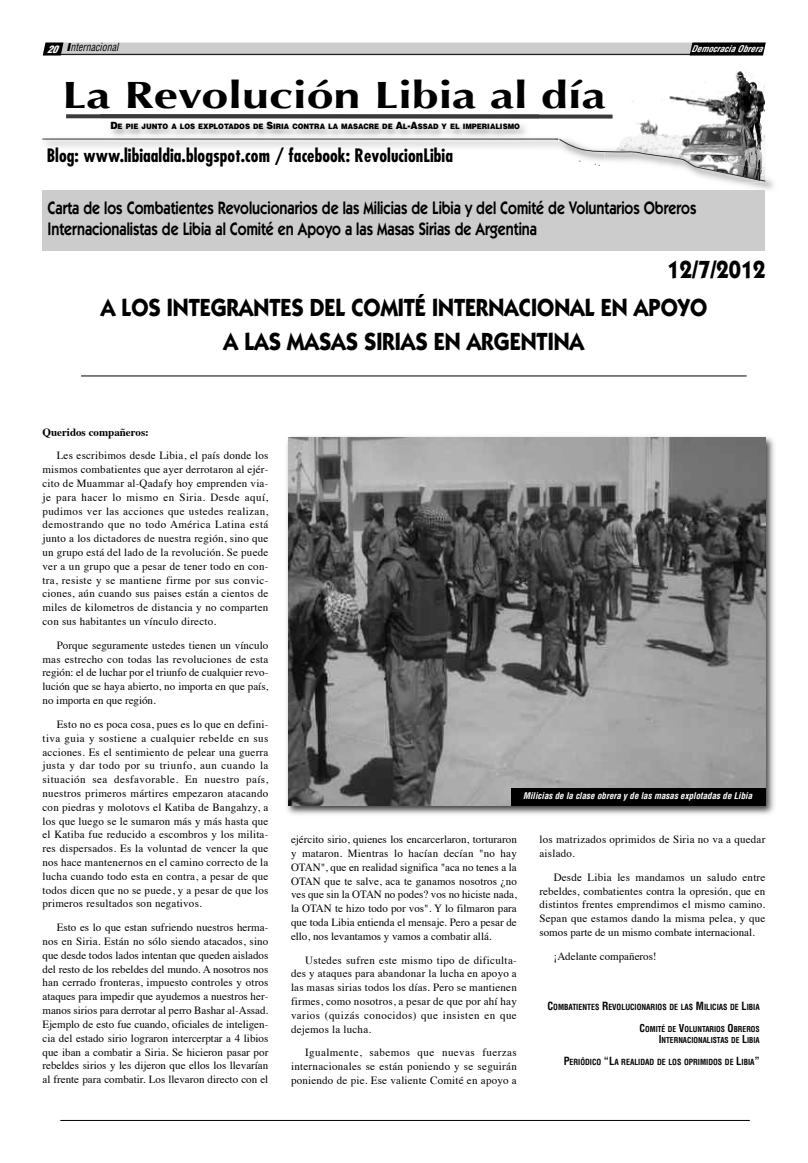
<style>
.page{position:relative;width:808px;height:1163px;background:#fff}
.page>*{position:absolute;margin:0;border:0;box-sizing:border-box;transform-origin:0 0}
.t1{font:700 37.9px "Optima";color:#000;scale:1.28 1}
.t2{font:700 24.9px/38.5px "Itc Kabel";color:#000;scale:.88 1}
.t3{font:600 18px/21.6px "Itc Kabel";color:#000;scale:.8 1}
.t4{font:700 condensed 18px "Futura";letter-spacing:.005em;color:#000}
.t5{font:11px/13.8px "Times";letter-spacing:.02em;color:#000;text-align:justify}
.t6{font:11px "Times";color:#000}
.t7{font:700 11px "Times";color:#000}
.t8{font:italic condensed 11px "Helvetica";color:#000;scale:.9 1}
.t9{font:italic 700 condensed 9px "Helvetica";color:#fff}
.t10{font:700 condensed 8.3px "Helvetica";color:#000;scale:.95 1}
.t11{font:700 condensed 8px/11px "Helvetica";color:#000;text-align:right;scale:.95 1}
.t12{font:900 7.5px "Helvetica";color:#000;scale:.93 1}
.s1{font-weight:900;font-stretch:normal}
.s2{font-size:10px}
.s3{font-size:11px}
.s4{font-size:10.6px}
</style>
<div class="page">
<svg style="left:43px;top:43px;width:723px;height:12px;background:#afafaf"></svg>
<hr style="left:44px;top:54px;width:717px;height:1px;background:#000">
<img style="left:605px;top:71px;width:160px;height:62px">
<svg style="left:66px;top:114px;width:546px;height:4px"></svg>
<img style="left:100px;top:114px;width:439px;height:20px">
<hr style="left:42px;top:138px;width:516px;height:1px;background:#333">
<img style="left:553px;top:136px;width:2px;height:14px">
<svg style="left:555px;top:133px;width:213px;height:55px"></svg>
<img style="left:286px;top:436px;width:488px;height:379px">
<img style="left:288px;top:438px;width:477px;height:367px">
<div style="left:43px;top:191px;width:722px;height:60px;background:#ccc"></div>
<hr style="left:81px;top:375px;width:665px;height:1px;background:#000">
<hr style="left:60px;top:1119px;width:690px;height:1px;background:#000">
<div style="left:511px;top:788px;width:254px;height:17px;background:#000"></div>
<p class="t8" style="left:47px;top:43px;width:83px"><sub>20</sub> <span class="s1">I</span>nternacional</p>
<p class="t9" style="left:691px;top:45px;width:73px">Democracia Obrera</p>
<h1 class="t1" style="left:62px;top:73px;width:426px">La Revolución Libia al día</h1>
<p class="t12" style="left:110px;top:123px;width:442px"><span class="s2">D</span>E PIE JUNTO A LOS EXPLOTADOS DE <span class="s2">S</span>IRIA CONTRA LA MASACRE DE <span class="s2">A</span>L<span class="s2">-A</span>SSAD Y EL IMPERIALISMO</p>
<h3 class="t4" style="left:47px;top:147px;width:408px">Blog: www.libiaaldia.blogspot.com / facebook: RevolucionLibia</h3>
<h3 class="t3" style="left:48px;top:198px;width:813px">Carta de los Combatientes Revolucionarios de las Milicias de Libia y del Comité de Voluntarios Obreros<br>Internacionalistas de Libia al Comité en Apoyo a las Masas Sirias de Argentina</h3>
<h2 class="t2" style="left:101px;top:252px;width:757px;text-indent:567px">12/7/2012<br>A LOS INTEGRANTES DEL COMITÉ INTERNACIONAL EN APOYO</h2>
<h2 class="t2" style="left:224px;top:324px;width:411px">A LAS MASAS SIRIAS EN ARGENTINA</h2>
<p class="t7" style="left:43px;top:427px;width:108px">Queridos compañeros:</p>
<p class="t5" style="left:43px;top:449px;width:227px;text-indent:14px">Les escribimos desde Libia, el país donde los mismos combatientes que ayer derrotaron al ejér&shy;cito de Muammar al-Qadafy hoy emprenden via&shy;je para hacer lo mismo en Siria. Desde aquí, pudimos ver las acciones que ustedes realizan, demostrando que no todo América Latina está junto a los dictadores de nuestra región, sino que un grupo está del lado de la revolución. Se puede ver a un grupo que a pesar de tener todo en con&shy;tra, resiste y se mantiene firme por sus convic&shy;ciones, aún cuando sus paises están a cientos de miles de kilometros de distancia y no comparten con sus habitantes un vínculo directo.</p>
<p class="t5" style="left:43px;top:639px;width:227px;text-indent:14px">Porque seguramente ustedes tienen un vínculo mas estrecho con todas las revoluciones de esta región: el de luchar por el triunfo de cualquier revo&shy;lución que se haya abierto, no importa en que país, no importa en que región.</p>
<p class="t5" style="left:43px;top:718px;width:227px;text-indent:14px">Esto no es poca cosa, pues es lo que en defini&shy;tiva guia y sostiene a cualquier rebelde en sus acciones. Es el sentimiento de pelear una guerra justa y dar todo por su triunfo, aun cuando la situación sea desfavorable. En nuestro país, nuestros primeros mártires empezaron atacando con piedras y molotovs el Katiba de Bangahzy, a los que luego se le sumaron más y más hasta que el Katiba fue reducido a escombros y los milita&shy;res dispersados. Es la voluntad de vencer la que nos hace mantenernos en el camino correcto de la lucha cuando todo esta en contra, a pesar de que todos dicen que no se puede, y a pesar de que los primeros resultados son negativos.</p>
<p class="t5" style="left:42px;top:921px;width:227px;text-indent:14px">Esto es lo que estan sufriendo nuestros herma&shy;nos en Siria. Están no sólo siendo atacados, sino que desde todos lados intentan que queden aislados del resto de los rebeldes del mundo. A nosotros nos han cerrado fronteras, impuesto controles y otros ataques para impedir que ayudemos a nuestros her&shy;manos sirios para derrotar al perro Bashar al-Assad.<br>Ejemplo de esto fue cuando, oficiales de inteligen&shy;cia del estado sirio lograron intercerptar a 4 libios que iban a combatir a Siria. Se hicieron pasar por rebeldes sirios y les dijeron que ellos los llevarían al frente para combatir. Los llevaron directo con el</p>
<p class="t9" style="left:523px;top:792px;width:231px">Milicias de la clase obrera y de las masas explotadas de Libia</p>
<p class="t5" style="left:291px;top:833px;width:227px">ejército sirio, quienes los encarcerlaron, torturaron y mataron. Mientras lo hacían decían "no hay OTAN", que en realidad significa "aca no tenes a la OTAN que te salve, aca te ganamos nosotros ¿no ves que sin la OTAN no podes? vos no hiciste nada, la OTAN te hizo todo por vos". Y lo filmaron para que toda Libia entienda el mensaje. Pero a pesar de ello, nos levantamos y vamos a combatir allá.</p>
<p class="t5" style="left:291px;top:953px;width:227px;text-indent:14px">Ustedes sufren este mismo tipo de dificulta&shy;des y ataques para abandonar la lucha en apoyo a las masas sirias todos los días. Pero se mantienen firmes, como nosotros, a pesar de que por ahí hay varios (quizás conocidos) que insisten en que dejemos la lucha.</p>
<p class="t5" style="left:291px;top:1046px;width:227px;text-indent:14px">Igualmente, sabemos que nuevas fuerzas internacionales se están poniendo y se seguirán poniendo de pie. Ese valiente Comité en apoyo a</p>
<p class="t5" style="left:539px;top:833px;width:227px">los matrizados oprimidos de Siria no va a quedar aislado.</p>
<p class="t5" style="left:539px;top:871px;width:227px;text-indent:14px">Desde Libia les mandamos un saludo entre rebeldes, combatientes contra la opresión, que en distintos frentes emprendimos el mismo camino.<br>Sepan que estamos dando la misma pelea, y que somos parte de un mismo combate internacional.</p>
<p class="t6" style="left:554px;top:951px;width:104px">¡Adelante compañeros!</p>
<p class="t10" style="left:547px;top:1003px;width:225px"><span class="s3">C</span>OMBATIENTES <span class="s3">R</span>EVOLUCIONARIOS DE LAS <span class="s3">M</span>ILICIAS DE <span class="s3">L</span>IBIA</p>
<p class="t11" style="left:640px;top:1024px;width:128px"><span class="s4">C</span>OMITÉ DE <span class="s4">V</span>OLUNTARIOS <span class="s4">O</span>BREROS<br><span class="s4">I</span>NTERNACIONALISTAS DE <span class="s4">L</span>IBIA</p>
<p class="t10" style="left:564px;top:1058px;width:208px"><span class="s3">P</span>ERIÓDICO <span class="s3">“L</span>A REALIDAD DE LOS OPRIMIDOS DE <span class="s3">L</span>IBIA<span class="s3">”</span></p>
</div>
